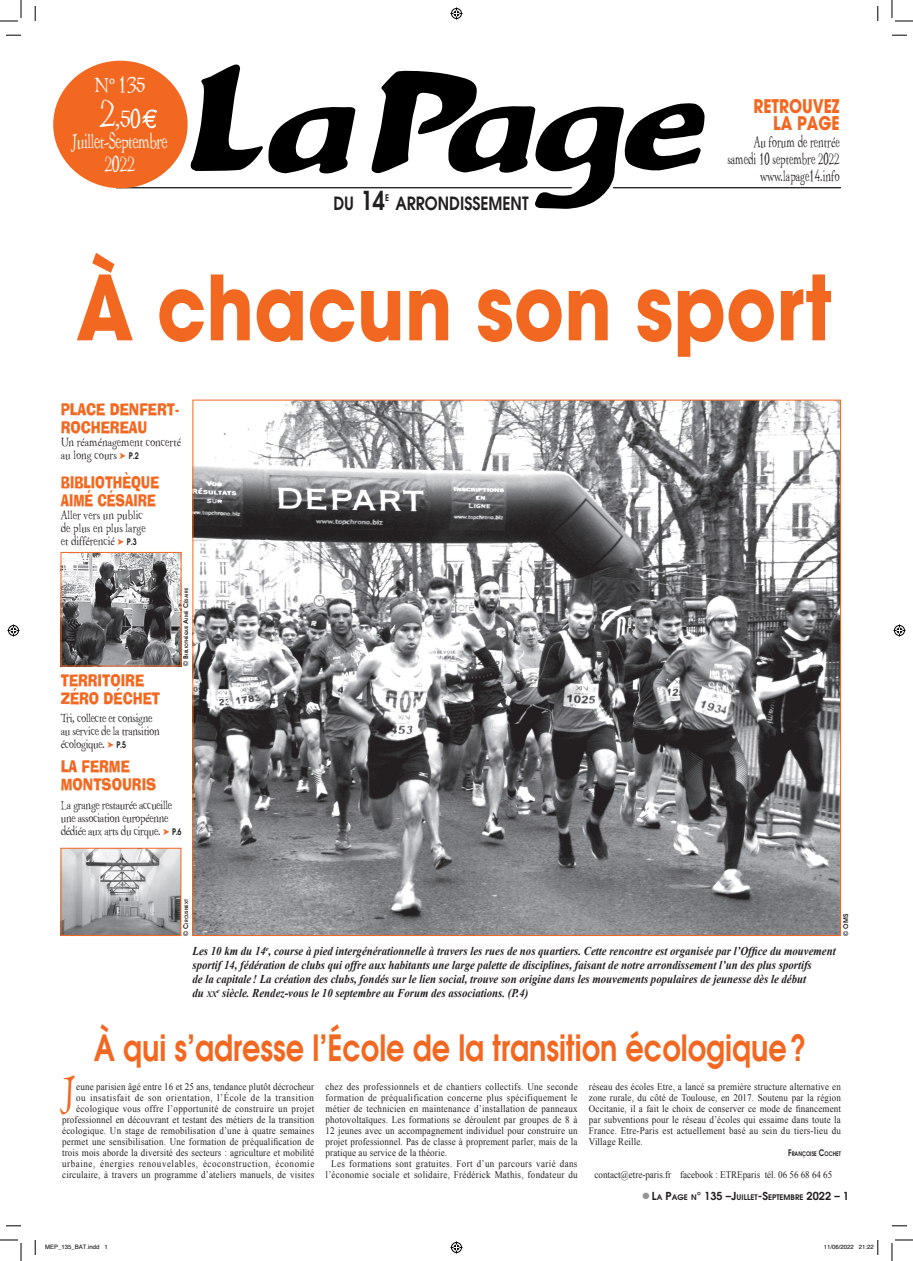
<style>
.page{position:relative;width:913px;height:1261px;background:#fff}
.page>*{position:absolute;margin:0;border:0;box-sizing:border-box;transform-origin:0 0}
.t1{font:700 89px "Avant Garde";color:#f36821;scale:.85 1}
.t2{font:42.2px "Crowquill";color:#f36821;scale:.9 1}
.t3{font:600 36px "Avant Garde";color:#f36821;scale:.8 1}
.t4{font:24px "Crowquill";color:#fff;scale:.9 1}
.t5{font:21px "Crowquill";color:#fff;scale:.9 1}
.t6{font:20px/23px "Crowquill";letter-spacing:-.025em;color:#fff;text-align:center;scale:.75 1}
.t7{font:700 18.7px/17px "Avant Garde";color:#f36821;text-align:right;scale:.82 1}
.t8{font:600 18.2px "Avant Garde";color:#231f20;scale:.85 1}
.t9{font:16px/18px "Ad Lib BT";color:#f36821;scale:.8 1}
.t10{font:16px/18px "Ad Lib BT";color:#f36821;scale:.76 1}
.t11{font:15px/17px "Crowquill";color:#231f20;text-align:right;scale:.72 1}
.t12{font:italic 700 12px/14px "Times New Roman";color:#231f20;scale:.9 1}
.t13{font:12px/13px "Crowquill";letter-spacing:-.025em;color:#231f20;scale:.9 1}
.t14{font:12px/13px "Crowquill";color:#231f20;scale:.9 1}
.t15{font:10px/11px "Times New Roman";letter-spacing:.02em;color:#231f20;text-align:right;scale:.9 1}
.t16{font:10px "Times New Roman";letter-spacing:.04em;color:#231f20;scale:.9 1}
.t17{font:10px "Times New Roman";color:#231f20;scale:.9 1}
.t18{font:600 9.1px "Avant Garde";color:#231f20;scale:.85 1}
.t19{font:600 7.7px "Avant Garde";color:#231f20}
.t20{font:600 6.5px "Avant Garde";color:#231f20}
.t21{font:600 6.3px "Avant Garde";color:#231f20;scale:.8 1}
.t22{font:6px "Helvetica";color:#000}
.t23{font:600 4.6px "Avant Garde";letter-spacing:.035em;color:#231f20}
.s1{font-size:36px}
.s2{font-size:26px}
.s3{color:#f36821}
.s4{font-family:"Avant Garde";font-weight:600;font-size:9px}
.s5{font-size:6.5px}
.s6{font-size:8.4px}
.s7{font-size:9px}
.s8{color:#939598}
.s9{font-size:11px}
</style>
<div class="page">
<img style="left:63px;top:554px;width:116px;height:110px">
<img style="left:63px;top:850px;width:116px;height:84px">
<div style="left:61px;top:848px;width:120px;height:88px;border:1px solid #f36821"></div>
<img style="left:194px;top:402px;width:644px;height:532px">
<hr style="left:613px;top:187px;width:227px;height:1px;background:#231f20">
<hr style="left:116px;top:187px;width:455px;height:1px;background:#231f20">
<div style="left:53px;top:61px;width:134px;height:127px;background:#f36821;border-radius:50%"></div>
<svg style="left:142px;top:110px;width:15px;height:18px"></svg>
<svg style="left:190px;top:64px;width:166px;height:110px"></svg>
<svg style="left:371px;top:70px;width:334px;height:139px"></svg>
<svg style="left:6px;top:35px;width:15px;height:1px"></svg>
<svg style="left:892px;top:35px;width:14px;height:1px"></svg>
<svg style="left:6px;top:1225px;width:15px;height:2px"></svg>
<svg style="left:892px;top:1225px;width:14px;height:2px"></svg>
<svg style="left:35px;top:6px;width:1px;height:15px"></svg>
<svg style="left:35px;top:1240px;width:1px;height:15px"></svg>
<svg style="left:877px;top:6px;width:1px;height:15px"></svg>
<svg style="left:0;top:0;width:22px;height:22px"></svg>
<svg style="left:0;top:1239px;width:22px;height:22px"></svg>
<svg style="left:891px;top:0;width:21px;height:22px"></svg>
<svg style="left:891px;top:1239px;width:21px;height:22px"></svg>
<svg style="left:450px;top:8px;width:12px;height:12px"></svg>
<svg style="left:450px;top:1241px;width:12px;height:12px"></svg>
<svg style="left:8px;top:624px;width:12px;height:12px"></svg>
<svg style="left:893px;top:624px;width:12px;height:12px"></svg>
<svg style="left:877px;top:1240px;width:1px;height:15px"></svg>
<h3 class="t5" style="left:94px;top:74px;width:58px">N°135</h3>
<h3 class="t4" style="left:100px;top:106px;width:47px"><span class="s1">2</span>,50</h3>
<h3 class="t6" style="left:72px;top:130px;width:129px">Juillet-Septembre<br>2022</h3>
<h3 class="t8" style="left:333px;top:191px;width:62px">DU <span class="s2">14</span></h3>
<p class="t18" style="left:385px;top:192px;width:6px">E</p>
<h3 class="t8" style="left:395px;top:191px;width:158px">ARRONDISSEMENT</h3>
<h3 class="t7" style="left:753px;top:97px;width:107px">RETROUVEZ<br>LA PAGE</h3>
<h3 class="t11" style="left:727px;top:134px;width:157px">Au forum de rentrée samedi 10 septembre 2022 www.lapage14.info</h3>
<h1 class="t1" style="left:76px;top:250px;width:890px">À chacun son sport</h1>
<h3 class="t9" style="left:61px;top:400px;width:150px">PLACE DENFERT-<br>ROCHEREAU</h3>
<p class="t14" style="left:61px;top:436px;width:135px">Un réaménagement concerté au long cours <span class="s3">➤</span> <span class="s4">P.</span><span class="s4">2</span></p>
<h3 class="t10" style="left:61px;top:473px;width:131px">BIBLIOTHÈQUE<br>AIMÉ CÉSAIRE</h3>
<p class="t14" style="left:61px;top:509px;width:96px">Aller vers un public de plus en plus large et différencié <span class="s3">➤</span> <span class="s4">P.</span><span class="s4">3</span></p>
<p class="t23" style="left:183px;top:666px;width:79px;rotate:-90deg"><span class="s5">© B</span>IBLIOTHÈQUE <span class="s5">A</span>IMÉ <span class="s5">C</span>ÉSAIRE</p>
<h3 class="t9" style="left:61px;top:671px;width:126px">TERRITOIRE<br>ZÉRO DÉCHET</h3>
<p class="t13" style="left:61px;top:713px;width:112px">Tri, collecte et consigne au service de la transition écologique. <span class="s3">➤</span> <span class="s4">P.5</span></p>
<h3 class="t9" style="left:61px;top:757px;width:121px">LA FERME<br>MONTSOURIS</h3>
<p class="t13" style="left:61px;top:799px;width:136px">La grange restaurée accueille une association européenne dédiée aux arts du cirque. <span class="s3">➤</span> <span class="s4">P.6</span></p>
<p class="t23" style="left:183px;top:936px;width:38px;rotate:-90deg"><span class="s5">© C</span>IRCUSNEXT</p>
<p class="t20" style="left:841px;top:936px;width:23px;rotate:-90deg">© OMS</p>
<p class="t12" style="left:192px;top:943px;width:716px">Les 10 km du 14<sup>e</sup>, course à pied intergénérationnelle à travers les rues de nos quartiers. Cette rencontre est organisée par l’Office du mouvement sportif 14, fédération de clubs qui offre aux habitants une large palette de disciplines, faisant de notre arrondissement l’un des plus sportifs<br>de la capitale ! La création des clubs, fondés sur le lien social, trouve son origine dans les mouvements populaires de jeunesse dès le début<br>du <span class="s6">xx</span><sup>e</sup> siècle. Rendez-vous le 10 septembre au Forum des associations. (P.4)</p>
<h3 class="t3" style="left:94px;top:1024px;width:892px">À qui s’adresse l’École de la transition écologique?</h3>
<h2 class="t2" style="left:62px;top:1070px;width:16px">J</h2>
<p class="t15" style="left:62px;top:1081px;width:281px">eune parisien âgé entre 16 et 25 ans, tendance plutôt décrocheur<br>ou insatisfait de son orientation, l’École de la transition écologique vous offre l’opportunité de construire un projet professionnel en découvrant et testant des métiers de la transition écologique. Un stage de remobilisation d’une à quatre semaines permet une sensibilisation. Une formation de préqualification de trois mois aborde la diversité des secteurs : agriculture et mobilité urbaine, énergies renouvelables, écoconstruction, économie circulaire, à travers un programme d’ateliers manuels, de visites</p>
<p class="t15" style="left:325px;top:1081px;width:281px">chez des professionnels et de chantiers collectifs. Une seconde</p>
<p class="t16" style="left:325px;top:1091px;width:281px">formation de préqualification concerne plus spécifiquement le</p>
<p class="t15" style="left:325px;top:1103px;width:281px">métier de technicien en maintenance d’installation de panneaux</p>
<p class="t15" style="left:325px;top:1114px;width:281px">photovoltaïques. Les formations se déroulent par groupes de 8 à</p>
<p class="t15" style="left:325px;top:1125px;width:281px">12 jeunes avec un accompagnement individuel pour construire un</p>
<p class="t15" style="left:325px;top:1136px;width:281px">projet professionnel. Pas de classe à proprement parler, mais de la</p>
<p class="t15" style="left:325px;top:1147px;width:136px">pratique au service de la théorie.</p>
<p class="t16" style="left:331px;top:1157px;width:275px">Les formations sont gratuites. Fort d’un parcours varié dans</p>
<p class="t15" style="left:325px;top:1169px;width:281px">l’économie sociale et solidaire, Frédérick Mathis, fondateur du</p>
<p class="t15" style="left:588px;top:1081px;width:281px;text-align:justify">réseau des écoles Etre, a lancé sa première structure alternative en zone rurale, du côté de Toulouse, en 2017. Soutenu par la région Occitanie, il a fait le choix de conserver ce mode de financement par subventions pour le réseau d’écoles qui essaime dans toute la France. Etre-Paris est actuellement basé au sein du tiers-lieu du Village Reille.</p>
<p class="t21" style="left:788px;top:1149px;width:67px"><span class="s7">F</span>RANÇOISE <span class="s7">C</span>OCHET</p>
<p class="t17" style="left:594px;top:1168px;width:265px">contact@etre-paris.fr facebook : ETREparis tél. 06 56 68 64 65</p>
<p class="t19" style="left:642px;top:1192px;width:208px"><span class="s8">●</span> <span class="s9">L</span>A <span class="s9">P</span>AGE N<span class="s9">° 135 –J</span>UILLET<span class="s9">-S</span>EPTEMBRE <span class="s9">2022 – 1</span></p>
<p class="t22" style="left:45px;top:1242px;width:64px">MEP_135_BAT.indd 1</p>
<p class="t22" style="left:823px;top:1242px;width:52px">11/06/2022 21:22</p>
</div>
